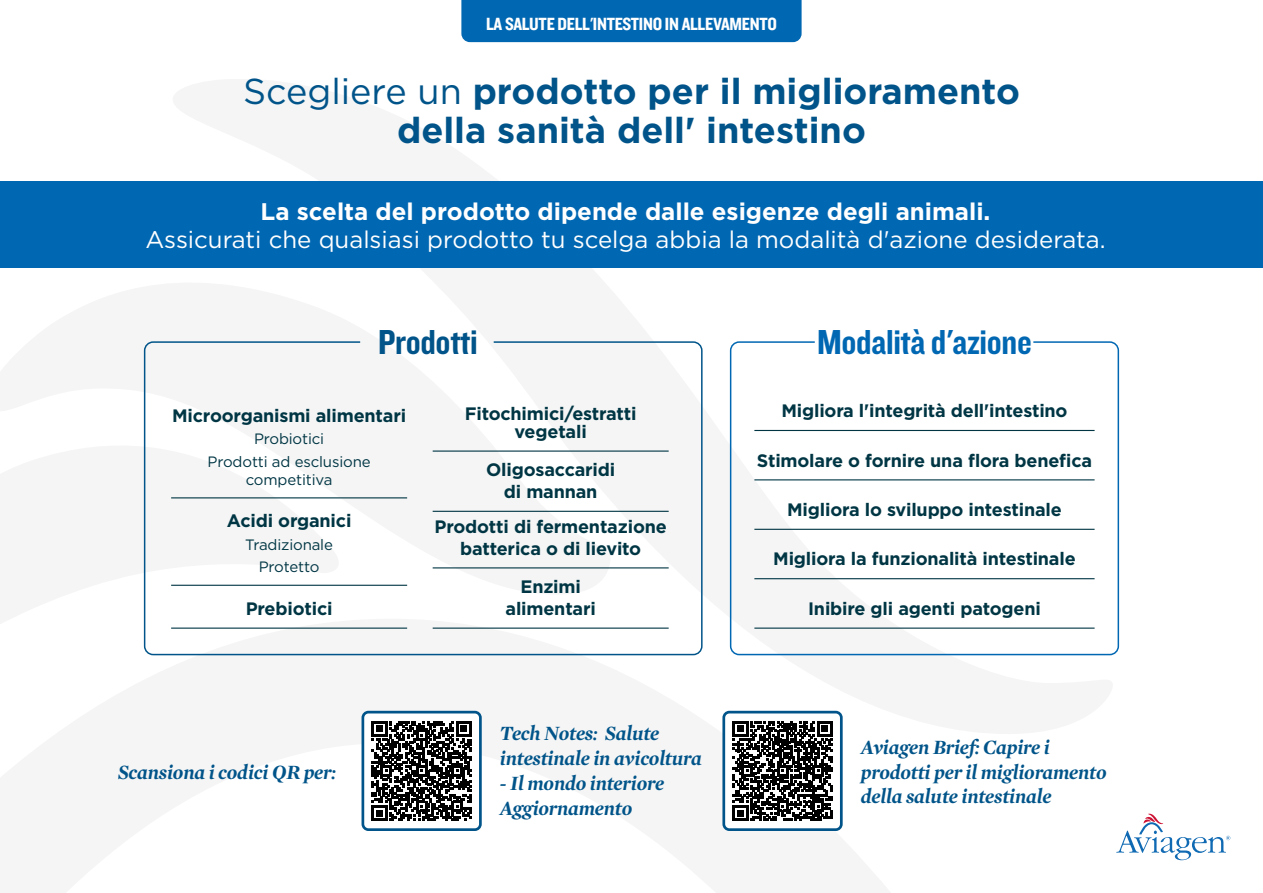
<style>
.page{position:relative;width:1263px;height:893px;background:#fff}
.page>*{position:absolute;margin:0;border:0;box-sizing:border-box;transform-origin:0 0}
.t1{font:700 36px/39px "Gotham";color:#005489;text-align:center}
.t2{font:36px "Knockout 50 Welterweight";letter-spacing:-.01em;color:#0067b2}
.t3{font:36px "Knockout 50 Welterweight";letter-spacing:-.01em;color:#005489}
.t4{font:24px "Gotham";color:#fff}
.t5{font:700 24px "Gotham";color:#fff}
.t6{font:italic 700 20.7px/24.8px "Mercury Display";letter-spacing:-.01em;color:#005489}
.t7{font:18.3px "Knockout 50 Welterweight";letter-spacing:-.015em;color:#fff}
.t8{font:700 18px/21.6px "Gotham";letter-spacing:-.01em;color:#003644;text-align:center}
.t9{font:15px/22.2px "Gotham";letter-spacing:-.01em;color:#003644;text-align:center}
.s1{font-weight:400}
</style>
<div class="page">
<svg style="left:143px;top:404px;width:209px;height:215px;fill:#f5f5f5"></svg>
<svg style="left:143px;top:619px;width:954px;height:92px;fill:#f5f5f5"></svg>
<svg style="left:1088px;top:344px;width:32px;height:96px"></svg>
<div style="left:0;top:181px;width:1263px;height:87px;background:#0067b2"></div>
<div style="left:144px;top:341px;width:558px;height:314px;border:2px solid #005489;border-radius:9px"></div>
<hr style="left:171px;top:497px;width:236px;height:1px;background:#003644">
<hr style="left:171px;top:585px;width:236px;height:1px;background:#003644">
<hr style="left:171px;top:628px;width:236px;height:1px;background:#003644">
<hr style="left:433px;top:450px;width:236px;height:2px;background:#003644">
<hr style="left:433px;top:511px;width:236px;height:1px;background:#003644">
<hr style="left:433px;top:567px;width:236px;height:1px;background:#003644">
<hr style="left:433px;top:628px;width:236px;height:1px;background:#003644">
<div style="left:730px;top:341px;width:389px;height:314px;border:2px solid #0067b2;border-radius:9px"></div>
<hr style="left:754px;top:430px;width:340px;height:1px;background:#003644">
<hr style="left:754px;top:479px;width:340px;height:1px;background:#003644">
<hr style="left:754px;top:529px;width:340px;height:1px;background:#003644">
<hr style="left:754px;top:578px;width:340px;height:1px;background:#003644">
<hr style="left:754px;top:628px;width:340px;height:1px;background:#003644">
<svg style="left:372px;top:721px;width:99px;height:100px"></svg>
<div style="left:361px;top:711px;width:121px;height:120px;border:3px solid #005489;border-radius:6px"></div>
<svg style="left:733px;top:721px;width:99px;height:100px"></svg>
<div style="left:722px;top:711px;width:121px;height:120px;border:3px solid #005489;border-radius:6px"></div>
<svg style="left:1116px;top:814px;width:114px;height:46px"></svg>
<div style="left:461px;top:0;width:340px;height:42px;background:#0067b2"></div>
<p class="t7" style="left:486px;top:12px;width:292px">LA SALUTE DELL'INTESTINO IN ALLEVAMENTO</p>
<h1 class="t1" style="left:243px;top:71px;width:778px"><span class="s1">Scegliere un</span> prodotto per il miglioramento della sanità dell' intestino</h1>
<h2 class="t5" style="left:261px;top:195px;width:731px">La scelta del prodotto dipende dalle esigenze degli animali.</h2>
<h2 class="t4" style="left:145px;top:225px;width:962px">Assicurati che qualsiasi prodotto tu scelga abbia la modalità d'azione desiderata.</h2>
<h1 class="t3" style="left:378px;top:318px;width:101px">Prodotti</h1>
<h1 class="t2" style="left:817px;top:318px;width:216px">Modalità d'azione</h1>
<p class="t8" style="left:172px;top:405px;width:235px">Microorganismi alimentari</p>
<p class="t9" style="left:208px;top:428px;width:164px">Probiotici<br>Prodotti ad esclusione</p>
<p class="t9" style="left:246px;top:468px;width:88px">competitiva</p>
<p class="t8" style="left:227px;top:510px;width:126px">Acidi organici</p>
<p class="t9" style="left:245px;top:533px;width:89px">Tradizionale<br>Protetto</p>
<p class="t8" style="left:246px;top:597px;width:88px">Prebiotici</p>
<p class="t8" style="left:465px;top:404px;width:173px;line-height:18px">Fitochimici/estratti vegetali</p>
<p class="t8" style="left:486px;top:459px;width:131px">Oligosaccaridi di mannan</p>
<p class="t8" style="left:434px;top:516px;width:234px">Prodotti di fermentazione batterica o di lievito</p>
<p class="t8" style="left:505px;top:576px;width:92px">Enzimi alimentari</p>
<p class="t6" style="left:118px;top:759px;width:220px">Scansiona i codici QR per:</p>
<p class="t6" style="left:500px;top:721px;width:203px">Tech Notes: Salute intestinale in avicoltura</p>
<p class="t6" style="left:500px;top:771px;width:166px">- Il mondo interiore<br>Aggiornamento</p>
<p class="t8" style="left:781px;top:400px;width:288px">Migliora l'integrità dell'intestino</p>
<p class="t8" style="left:757px;top:449px;width:337px">Stimolare o fornire una flora benefica</p>
<p class="t8" style="left:787px;top:499px;width:276px">Migliora lo sviluppo intestinale</p>
<p class="t8" style="left:773px;top:548px;width:304px">Migliora la funzionalità intestinale</p>
<p class="t8" style="left:808px;top:597px;width:234px">Inibire gli agenti patogeni</p>
<p class="t6" style="left:861px;top:735px;width:247px">Aviagen Brief: Capire i prodotti per il miglioramento della salute intestinale</p>
</div>
